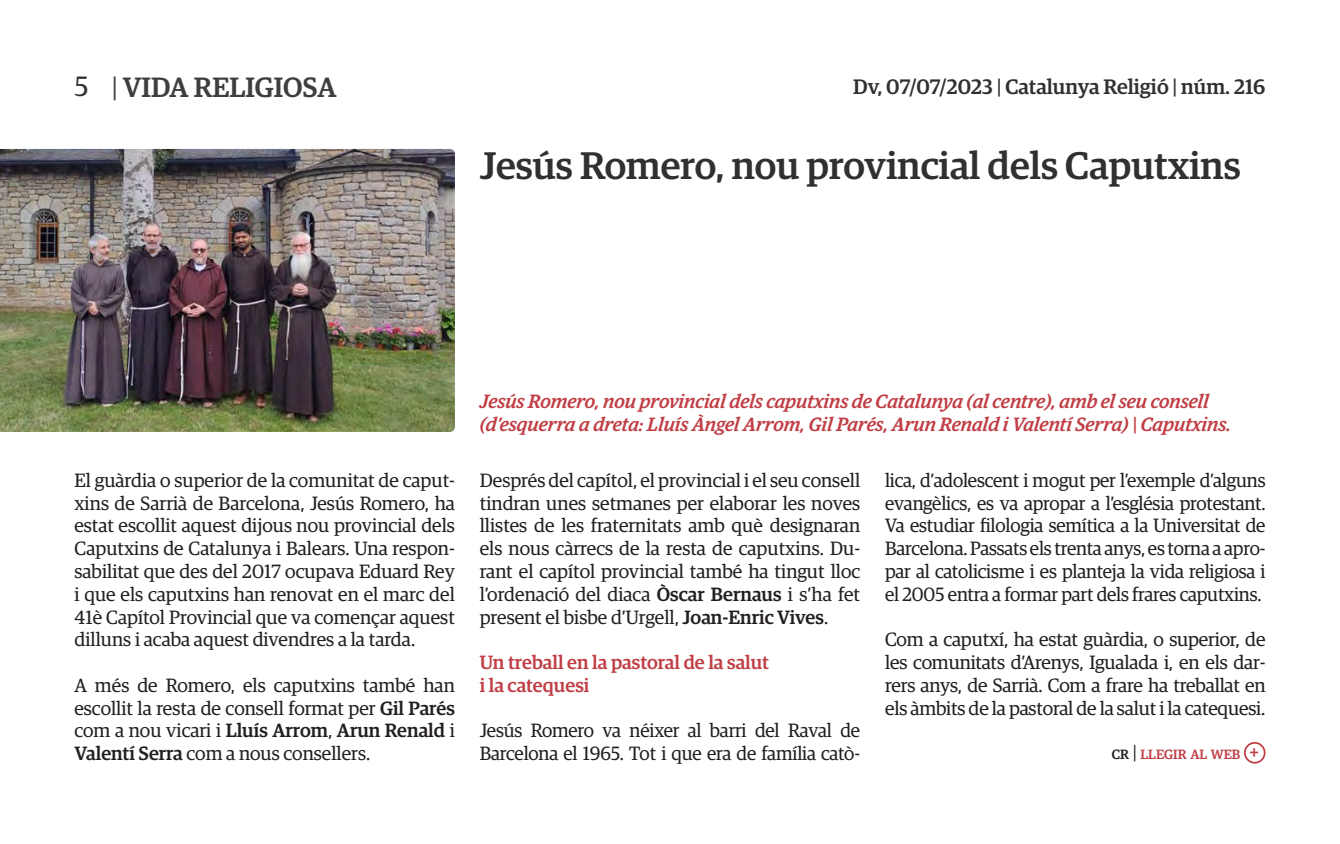
<style>
.page{position:relative;width:1340px;height:844px;background:#fff}
.page>*{position:absolute;margin:0;border:0;box-sizing:border-box;transform-origin:0 0}
.t1{font:500 38.5px "Guardian Egyp";color:#312f30}
.t2{font:500 28px "Guardian Egyp";color:#3e3e3f}
.t3{font:500 21px "Guardian Egyp";color:#312f30}
.t4{font:19.25px/22.8px "Guardian Egyp";letter-spacing:-.01em;color:#231f20;text-align:justify}
.t5{font:italic 500 19.25px/22.8px "Guardian Egyp";color:#c03e45}
.t6{font:500 19.25px "Guardian Egyp";color:#c03e45}
.t7{font:500 19.25px "Guardian Egyp";color:#c03e45}
.t8{font:500 13.47px "Guardian Egyp";color:#c03e45}
.s1{font-weight:400;color:#312f30}
.s2{font-weight:400}
.s3{color:#3e3e3f}
.s4{font-weight:500}
.s5{color:#231f20}
.s6{font-weight:400;font-size:19.25px;color:#231f20}
</style>
<div class="page">
<img style="left:0;top:149px;width:455px;height:283px">
<div style="left:1243px;top:741px;width:22px;height:22px;border:2px solid #c03e45;border-radius:50%"></div>
<h2 class="t2" style="left:74px;top:67px;width:263px"><span class="s1">5</span> <span class="s2">|</span> VIDA RELIGIOSA</h2>
<p class="t3" style="left:853px;top:71px;width:414px">Dv, 07/07/2023 <span class="s3">|</span> Catalunya Religió <span class="s3">|</span> núm. 216</p>
<p class="t1" style="left:480px;top:138px;width:762px">Jesús Romero, nou provincial dels Caputxins</p>
<p class="t4" style="left:74px;top:467px;width:382px">El guàrdia o superior de la comunitat de caput&shy;xins de Sarrià de Barcelona, Jesús Romero, ha estat escollit aquest dijous nou provincial dels Caputxins de Catalunya i Balears. Una respon&shy;sabilitat que des del 2017 ocupava Eduard Rey i que els caputxins han renovat en el marc del 41è Capítol Provincial que va començar aquest dilluns i acaba aquest divendres a la tarda.</p>
<p class="t4" style="left:74px;top:672px;width:382px">A més de Romero, els caputxins també han escollit la resta de consell format per <span class="s4">Gil Parés </span>com a nou vicari i <span class="s4">Lluís Arrom</span>, <span class="s4">Arun Renald</span> i <span class="s4">Valentí Serra</span> com a nous consellers.</p>
<p class="t5" style="left:480px;top:388px;width:752px">Jesús Romero, nou provincial dels caputxins de Catalunya (al centre), amb el seu consell (d’esquerra a dreta: Lluís Àngel Arrom, Gil Parés, Arun Renald i Valentí Serra) | Caputxins.</p>
<p class="t4" style="left:480px;top:467px;width:382px">Després del capítol, el provincial i el seu consell tindran unes setmanes per elaborar les noves llistes de les fraternitats amb què designaran els nous càrrecs de la resta de caputxins. Du&shy;rant el capítol provincial també ha tingut lloc l’ordenació del diaca <span class="s4">Òscar Bernaus</span> i s’ha fet present el bisbe d’Urgell, <span class="s4">Joan-Enric Vives</span>.</p>
<p class="t6" style="left:480px;top:648px;width:291px">Un treball en la pastoral de la salut</p>
<p class="t6" style="left:480px;top:671px;width:111px">i la catequesi</p>
<p class="t4" style="left:480px;top:717px;width:382px">Jesús Romero va néixer al barri del Raval de<br>Barcelona el 1965. Tot i que era de família catò-</p>
<p class="t4" style="left:885px;top:467px;width:382px">lica, d’adolescent i mogut per l’exemple d’alguns evangèlics, es va apropar a l’església protestant.<br>Va estudiar filologia semítica a la Universitat de Barcelona. Passats els trenta anys, es torna a apro&shy;par al catolicisme i es planteja la vida religiosa i el 2005 entra a formar part dels frares caputxins.</p>
<p class="t4" style="left:885px;top:626px;width:382px">Com a caputxí, ha estat guàrdia, o superior, de les comunitats d’Arenys, Igualada i, en els dar&shy;rers anys, de Sarrià. Com a frare ha treballat en els àmbits de la pastoral de la salut i la catequesi.</p>
<p class="t8" style="left:1111px;top:744px;width:130px"><span class="s5">CR</span> <span class="s6">|</span> LLEGIR AL WEB</p>
<p class="t7" style="left:1249px;top:738px;width:12px">+</p>
</div>
